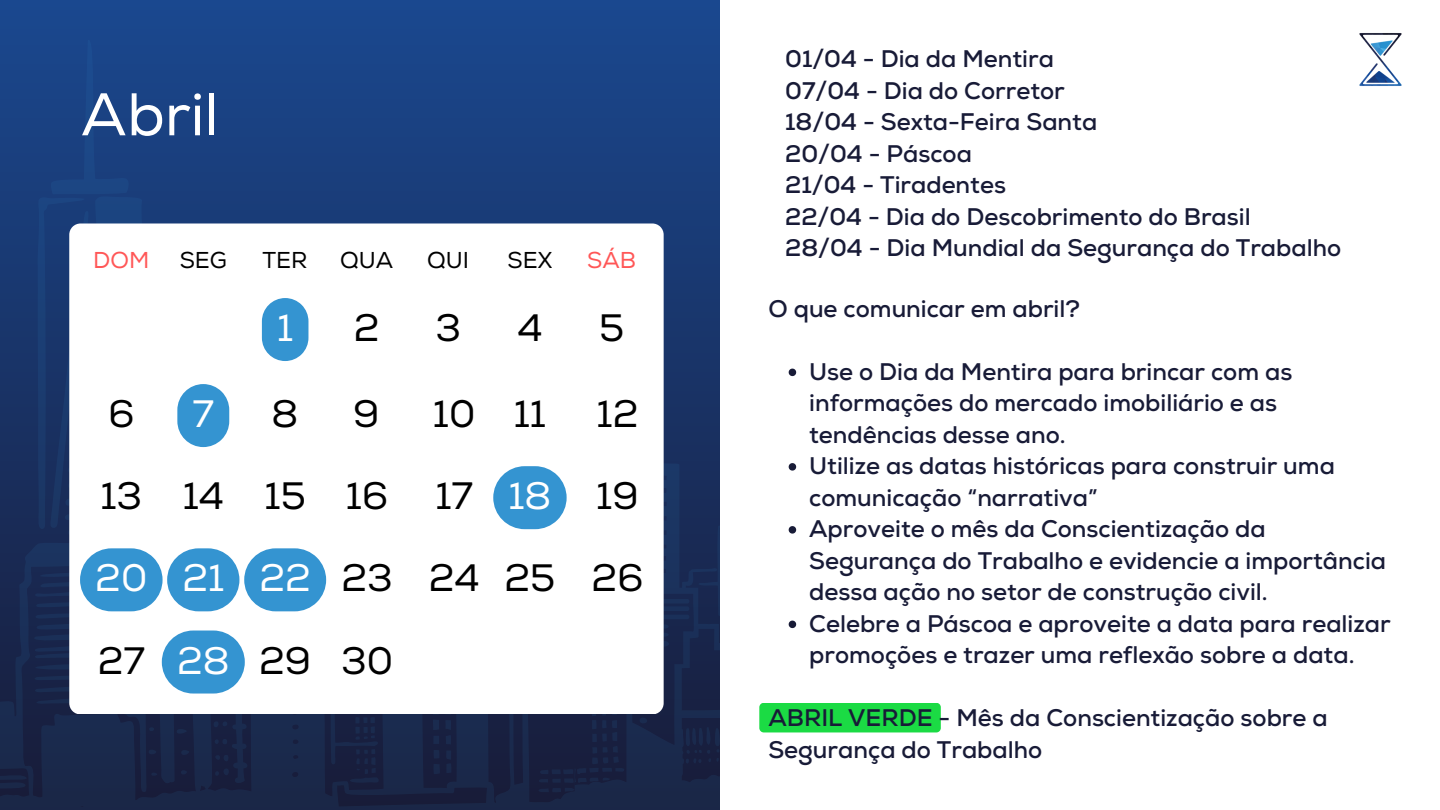
<style>
.page{position:relative;width:1440px;height:810px;background:#1a4589}
.page>*{position:absolute;margin:0;border:0;box-sizing:border-box;transform-origin:0 0}
.t1{font:60px "Nexa";color:#fff}
.t2{font:38.1px "Nexa";color:#000}
.t3{font:38.1px "Nexa";color:#fff}
.t4{font:700 24px/31.5px "Nexa";color:#181b37}
.t5{font:22.9px "Nexa";color:#000}
.t6{font:22.9px "Nexa";color:#ff5757}
</style>
<div class="page">
<svg style="left:0;top:118px;width:720px;height:692px"></svg>
<div style="left:720px;top:0;width:720px;height:810px;background:#fff"></div>
<div style="left:69px;top:223px;width:595px;height:491px;background:#fff"></div>
<div style="left:759px;top:703px;width:182px;height:29px;background:#1bdb44;border-radius:4px"></div>
<svg style="left:177px;top:384px;width:52px;height:63px;background:#58a7d9"></svg>
<svg style="left:493px;top:466px;width:74px;height:63px;background:#5ba8d9"></svg>
<svg style="left:80px;top:548px;width:246px;height:63px;background:#5da9da"></svg>
<svg style="left:162px;top:631px;width:83px;height:63px;background:#55a5d8"></svg>
<svg style="left:262px;top:298px;width:46px;height:63px;background:#53a4d8"></svg>
<svg style="left:789px;top:369px;width:7px;height:7px"></svg>
<svg style="left:789px;top:463px;width:7px;height:8px"></svg>
<svg style="left:789px;top:526px;width:7px;height:8px"></svg>
<svg style="left:789px;top:621px;width:7px;height:7px"></svg>
<img style="left:1359px;top:33px;width:43px;height:53px">
<p class="t1" style="left:81px;top:79px;width:140px">Abril</p>
<h3 class="t6" style="left:93px;top:246px;width:58px">DOM</h3>
<h3 class="t5" style="left:180px;top:246px;width:49px">SEG</h3>
<p class="t5" style="left:262px;top:246px;width:47px">TER</p>
<p class="t5" style="left:340px;top:246px;width:55px">QUA</p>
<p class="t5" style="left:427px;top:246px;width:43px">QUI</p>
<p class="t5" style="left:508px;top:246px;width:46px">SEX</p>
<h3 class="t6" style="left:587px;top:246px;width:50px">SÁB</h3>
<p class="t3" style="left:277px;top:305px;width:18px">1</p>
<p class="t2" style="left:354px;top:305px;width:27px">2</p>
<h1 class="t2" style="left:435px;top:305px;width:27px">3</h1>
<h2 class="t2" style="left:517px;top:305px;width:27px">4</h2>
<h2 class="t2" style="left:599px;top:305px;width:27px">5</h2>
<h2 class="t2" style="left:108px;top:391px;width:28px">6</h2>
<h2 class="t3" style="left:193px;top:391px;width:23px">7</h2>
<h2 class="t2" style="left:272px;top:391px;width:28px">8</h2>
<h2 class="t2" style="left:353px;top:391px;width:28px">9</h2>
<p class="t2" style="left:433px;top:391px;width:44px">10</p>
<p class="t2" style="left:514px;top:391px;width:34px">11</p>
<h2 class="t2" style="left:597px;top:391px;width:43px">12</h2>
<p class="t2" style="left:100px;top:473px;width:43px">13</p>
<p class="t2" style="left:183px;top:473px;width:43px">14</p>
<p class="t2" style="left:265px;top:473px;width:43px">15</p>
<p class="t2" style="left:346px;top:473px;width:44px">16</p>
<p class="t2" style="left:435px;top:473px;width:39px">17</p>
<p class="t3" style="left:509px;top:473px;width:44px">18</p>
<p class="t2" style="left:596px;top:473px;width:44px">19</p>
<p class="t3" style="left:95px;top:556px;width:54px">20</p>
<p class="t3" style="left:182px;top:556px;width:43px">21</p>
<p class="t3" style="left:259px;top:556px;width:53px">22</p>
<p class="t2" style="left:341px;top:556px;width:53px">23</p>
<p class="t2" style="left:429px;top:556px;width:52px">24</p>
<p class="t2" style="left:505px;top:556px;width:52px">25</p>
<p class="t2" style="left:591px;top:556px;width:54px">26</p>
<p class="t2" style="left:98px;top:638px;width:49px">27</p>
<p class="t3" style="left:177px;top:638px;width:54px">28</p>
<p class="t2" style="left:259px;top:638px;width:54px">29</p>
<p class="t2" style="left:341px;top:638px;width:53px">30</p>
<p class="t4" style="left:785px;top:44px;width:558px">01/04 - Dia da Mentira<br>07/04 - Dia do Corretor<br>18/04 - Sexta-Feira Santa<br>20/04 - Páscoa<br>21/04 - Tiradentes<br>22/04 - Dia do Descobrimento do Brasil<br>28/04 - Dia Mundial da Segurança do Trabalho</p>
<p class="t4" style="left:768px;top:294px;width:313px">O que comunicar em abril?</p>
<p class="t4" style="left:809px;top:357px;width:485px">Use o Dia da Mentira para brincar com as informações do mercado imobiliário e as tendências desse ano.</p>
<p class="t4" style="left:809px;top:451px;width:527px">Utilize as datas históricas para construir uma comunicação “narrativa”</p>
<p class="t4" style="left:809px;top:514px;width:578px">Aproveite o mês da Conscientização da<br>Segurança do Trabalho e evidencie a importância dessa ação no setor de construção civil.</p>
<p class="t4" style="left:809px;top:609px;width:583px">Celebre a Páscoa e aproveite a data para realizar promoções e trazer uma reflexão sobre a data.</p>
<p class="t4" style="left:768px;top:703px;width:561px">ABRIL VERDE - Mês da Conscientização sobre a<br>Segurança do Trabalho</p>
</div>
